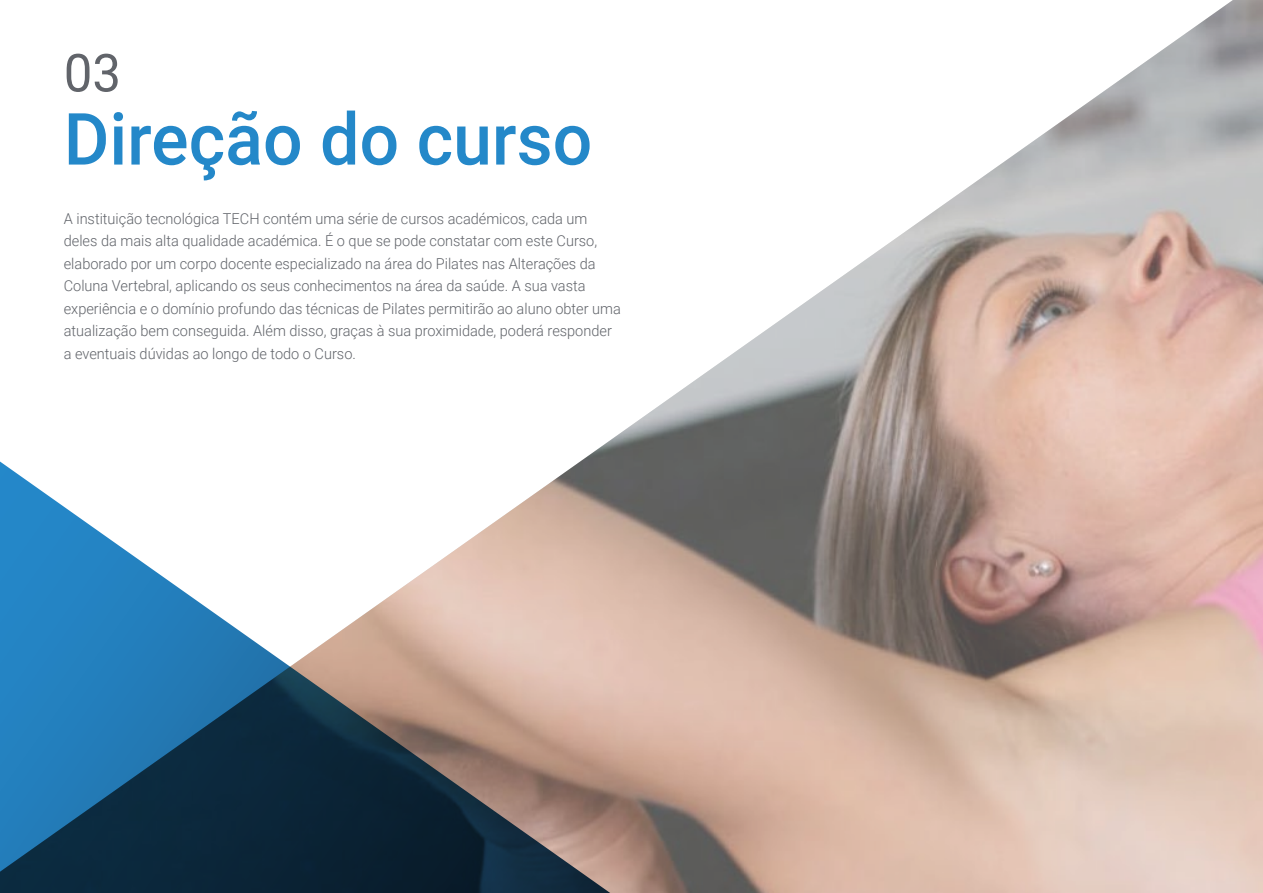
<style>
.page{position:relative;width:1263px;height:893px;background:#fff}
.page>*{position:absolute;margin:0;border:0;box-sizing:border-box;transform-origin:0 0}
.t1{font:500 72px "Roboto";color:#2488c9}
.t2{font:52.5px "Roboto";color:#61646a}
.t3{font:300 15px/22.5px "Roboto";color:#61646a}
</style>
<div class="page">
<img style="left:602px;top:0;width:661px;height:893px">
<svg style="left:0;top:446px;width:640px;height:447px"></svg>
<h2 class="t2" style="left:64px;top:36px;width:59px">03</h2>
<h1 class="t1" style="left:64px;top:89px;width:530px">Direção do curso</h1>
<p class="t3" style="left:64px;top:207px;width:558px">A instituição tecnológica TECH contém uma série de cursos académicos, cada um deles da mais alta qualidade académica. É o que se pode constatar com este Curso, elaborado por um corpo docente especializado na área do Pilates nas Alterações da Coluna Vertebral, aplicando os seus conhecimentos na área da saúde. A sua vasta experiência e o domínio profundo das técnicas de Pilates permitirão ao aluno obter uma atualização bem conseguida. Além disso, graças à sua proximidade, poderá responder a eventuais dúvidas ao longo de todo o Curso.</p>
</div>
